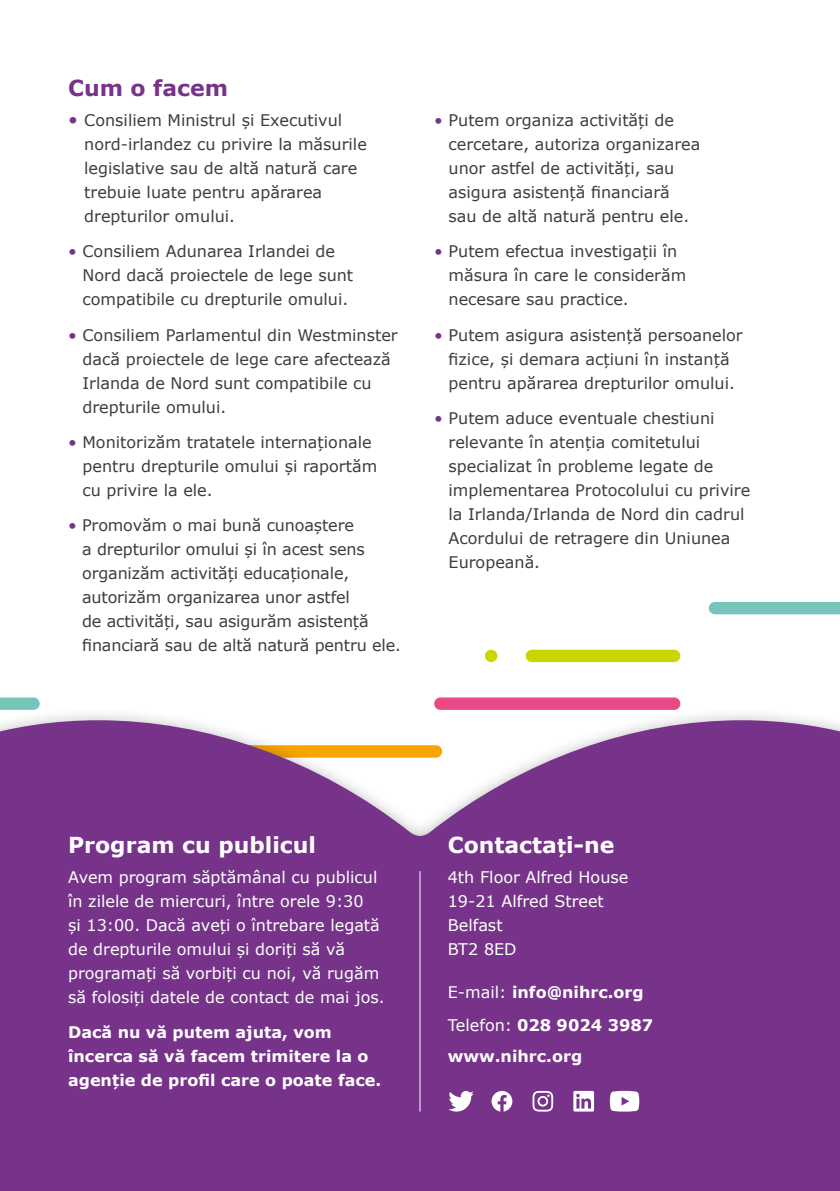
<style>
.page{position:relative;width:840px;height:1191px;background:#fff}
.page>*{position:absolute;margin:0;border:0;box-sizing:border-box;transform-origin:0 0}
.t1{font:700 22px "Verdana";color:#fff}
.t2{font:700 22px "Verdana";color:#77338a}
.t3{font:16px/24px "Verdana";color:#3d3d3c}
.t4{font:16px/24px "Verdana";color:#fff}
.t5{font:700 16px/24px "Verdana";color:#fff}
.s1{font-size:18px;color:#77338a}
.s2{color:#77338a}
.s3{font-size:20px}
.s4{font-weight:400}
</style>
<div class="page">
<div style="left:525px;top:649px;width:155px;height:13px;background:#cdd500;border-radius:6px"></div>
<svg style="left:484px;top:649px;width:13px;height:13px"></svg>
<div style="left:708px;top:602px;width:131px;height:12px;background:#77c5ba"></div>
<div style="left:434px;top:697px;width:246px;height:13px;background:#ea4985;border-radius:6px"></div>
<svg style="left:0;top:697px;width:40px;height:10px"></svg>
<div style="left:0;top:707px;width:839px;height:484px;background:#1d1d1b;opacity:.5"></div>
<div style="left:0;top:720px;width:839px;height:471px;background:#77338a"></div>
<svg style="left:532px;top:1091px;width:21px;height:20px"></svg>
<svg style="left:609px;top:1091px;width:30px;height:20px"></svg>
<svg style="left:491px;top:1091px;width:21px;height:20px"></svg>
<svg style="left:448px;top:1091px;width:25px;height:20px"></svg>
<svg style="left:573px;top:1091px;width:20px;height:20px"></svg>
<hr style="left:419px;top:871px;width:1px;height:240px;background:#fff">
<h1 class="t2" style="left:68px;top:73px;width:161px">Cum o facem</h1>
<p class="t3" style="left:84px;top:108px;width:284px;text-indent:-16px"><span class="s1">•</span> Consiliem Ministrul și Executivul nord-irlandez cu privire la măsurile legislative sau de altă natură care trebuie luate pentru apărarea drepturilor omului.</p>
<p class="t3" style="left:82px;top:240px;width:272px;text-indent:-14px"><span class="s2">•</span> Consiliem Adunarea Irlandei de<br>Nord dacă proiectele de lege sunt compatibile cu drepturile omului.</p>
<p class="t3" style="left:82px;top:323px;width:317px;text-indent:-14px"><span class="s2">•</span> Consiliem Parlamentul din Westminster dacă proiectele de lege care afectează Irlanda de Nord sunt compatibile cu drepturile omului.</p>
<p class="t3" style="left:82px;top:430px;width:296px;text-indent:-14px"><span class="s2">•</span> Monitorizăm tratatele internaționale pentru drepturile omului și raportăm cu privire la ele.</p>
<p class="t3" style="left:82px;top:514px;width:320px;text-indent:-14px"><span class="s2">•</span> Promovăm o mai bună cunoaștere<br>a drepturilor omului și în acest sens organizăm activități educaționale, autorizăm organizarea unor astfel<br>de activități, sau asigurăm asistență financiară sau de altă natură pentru ele.</p>
<p class="t3" style="left:448px;top:108px;width:253px;text-indent:-14px"><span class="s2">•</span> Putem organiza activități de cercetare, autoriza organizarea unor astfel de activități, sau asigura asistență financiară sau de altă natură pentru ele.</p>
<p class="t3" style="left:448px;top:240px;width:239px;text-indent:-14px"><span class="s2">•</span> Putem efectua investigații în măsura în care le considerăm necesare sau practice.</p>
<p class="t3" style="left:434px;top:323px;width:310px;text-align:center"><span class="s2">•</span> Putem asigura asistență persoanelor fizice, și demara acțiuni în instanță pentru apărarea drepturilor omului.</p>
<p class="t3" style="left:448px;top:406px;width:303px;text-indent:-14px"><span class="s2">•</span> Putem aduce eventuale chestiuni relevante în atenția comitetului specializat în probleme legate de implementarea Protocolului cu privire la Irlanda/Irlanda de Nord din cadrul<br>Acordului de retragere din Uniunea<br>Europeană.</p>
<h1 class="t1" style="left:68px;top:829px;width:249px">Program cu publicul</h1>
<p class="t4" style="left:68px;top:865px;width:318px">Avem program săptămânal cu publicul în zilele de miercuri, între orele 9:30<br>și 13:00. Dacă aveți o întrebare legată de drepturile omului și doriți să vă programați să vorbiți cu noi, vă rugăm să folosiți datele de contact de mai jos.</p>
<p class="t5" style="left:68px;top:1020px;width:314px">Dacă nu vă putem ajuta, vom încerca să vă facem trimitere la o agenție de profil care o poate face.</p>
<h1 class="t1" style="left:447px;top:829px;width:168px">Contacta<span class="s3">ț</span>i-ne</h1>
<p class="t4" style="left:447px;top:865px;width:182px">4th Floor Alfred House<br>19-21 Alfred Street<br>Belfast<br>BT2 8ED</p>
<p class="t5" style="left:447px;top:980px;width:197px"><span class="s4">E-mail:</span> info@nihrc.org</p>
<p class="t5" style="left:447px;top:1012px;width:207px"><span class="s4">Telefon:</span> 028 9024 3987</p>
<p class="t5" style="left:447px;top:1044px;width:136px">www.nihrc.org</p>
</div>
